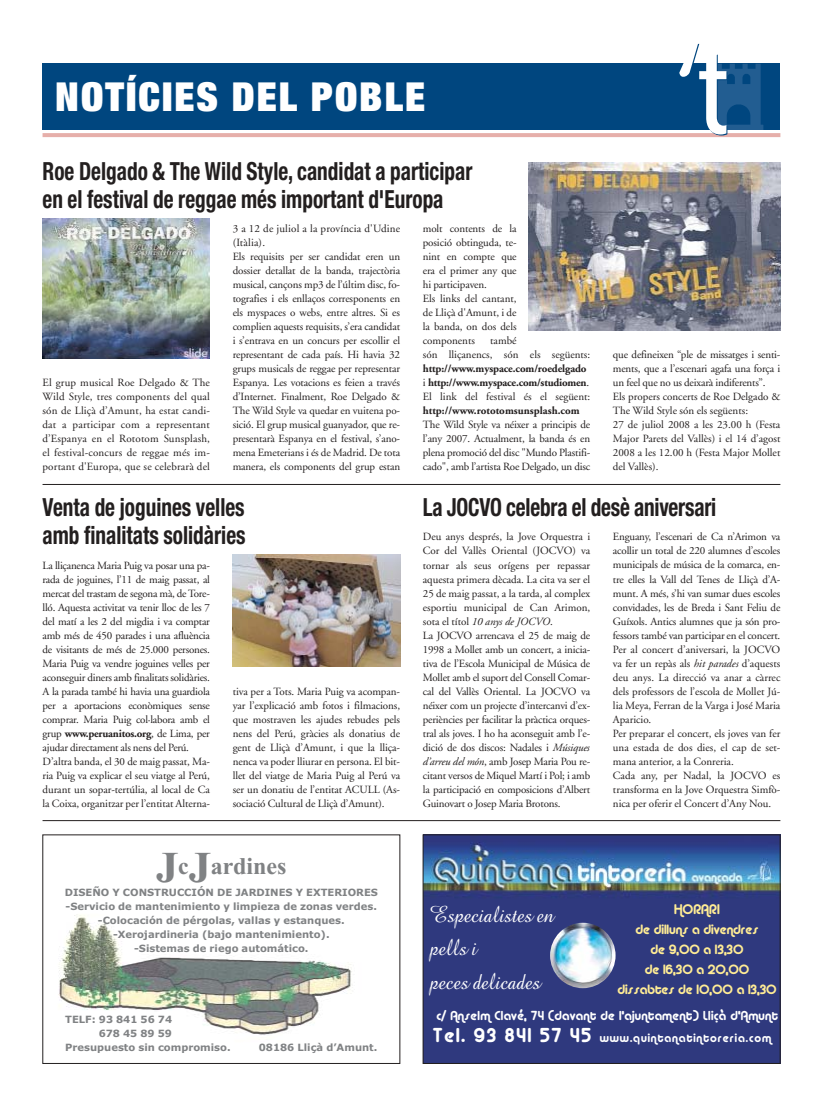
<style>
.page{position:relative;width:823px;height:1106px;background:#fff}
.page>*{position:absolute;margin:0;border:0;box-sizing:border-box;transform-origin:0 0}
.t1{font:900 expanded 40px "Helvetica Neue";letter-spacing:.05em;color:#fff}
.t2{font:700 condensed 25px/28px "Helvetica Neue";color:#231f1f;scale:.85 1}
.t3{font:24px/33.4px "Amaze Normal";color:#fff;scale:.9 1}
.t4{font:700 24px "Times New Roman";color:#808284}
.t5{font:14px "Alba";color:#ffec95}
.t6{font:13.5px/20px "Alba";color:#ffec95;text-align:center}
.t7{font:13px "Alba";letter-spacing:.02em;color:#fff}
.t8{font:12px "Alba";letter-spacing:.075em;color:#fff}
.t9{font:11px/14px "Adobe Garamond";letter-spacing:-.01em;color:#231f1f}
.t10{font:700 11px/14px "Adobe Garamond";letter-spacing:-.01em;color:#231f1f}
.t11{font:700 10px/14px "Verdana";color:#808284;text-align:center}
.s1{font-weight:400}
.s2{font-weight:700}
.s3{font-size:44px}
.s4{font-style:italic}
.s5{font-size:20px}
</style>
<div class="page">
<div style="left:42px;top:63px;width:738px;height:66px;background:#00467f"></div>
<img style="left:727px;top:63px;width:37px;height:66px">
<hr style="left:42px;top:133px;width:738px;height:4px;background:#e6afaa">
<svg style="left:679px;top:43px;width:48px;height:92px"></svg>
<hr style="left:42px;top:820px;width:738px;height:1px;background:#231f1f">
<img style="left:58px;top:915px;width:294px;height:120px">
<img style="left:424px;top:836px;width:354px;height:225px">
<div style="left:422px;top:834px;width:358px;height:229px;border:1px solid #231f1f"></div>
<img style="left:549px;top:922px;width:66px;height:66px">
<img style="left:42px;top:218px;width:168px;height:140px">
<img style="left:528px;top:162px;width:252px;height:168px">
<img style="left:232px;top:554px;width:168px;height:112px">
<hr style="left:42px;top:484px;width:738px;height:1px;background:#231f1f">
<h1 class="t1" style="left:55px;top:83px;width:371px">NOTÍCIES DEL POBLE</h1>
<h2 class="t2" style="left:42px;top:159px;width:507px">Roe Delgado &amp; The Wild Style, candidat a participar en el festival de reggae més important d'Europa</h2>
<p class="t9" style="left:42px;top:377px;width:169px;text-align:justify">El grup musical Roe Delgado &amp; The Wild Style, tres components del qual són de Lliçà d’Amunt, ha estat candi&shy;dat a participar com a representant d’Espanya en el Rototom Sunsplash, el festival-concurs de reggae més im&shy;portant d'Europa, que se celebrarà del</p>
<p class="t9" style="left:232px;top:223px;width:169px">3 a 12 de juliol a la província d'Udine (Itàlia).<br>Els requisits per ser candidat eren un dossier detallat de la banda, trajectòria musical, cançons mp3 de l’últim disc, fo&shy;tografies i els enllaços corresponents en els myspaces o webs, entre altres. Si es complien aquests requisits, s’era candidat i s’entrava en un concurs per escollir el representant de cada país. Hi havia 32 grups musicals de reggae per representar Espanya. Les votacions es feien a través d’Internet. Finalment, Roe Delgado &amp; The Wild Style va quedar en vuitena po&shy;sició. El grup musical guanyador, que re&shy;presentarà Espanya en el festival, s’ano&shy;mena Emeterians i és de Madrid. De tota manera, els components del grup estan</p>
<p class="t9" style="left:422px;top:223px;width:95px">molt contents de la posició obtinguda, te&shy;nint en compte que era el primer any que hi participaven.<br>Els links del cantant, de Lliçà d'Amunt, i de la banda, on dos dels components</p>
<p class="t9" style="left:422px;top:335px;width:169px;text-align:center">també<br>són lliçanencs, són els següents:</p>
<p class="t10" style="left:422px;top:363px;width:169px">http://www.myspace.com/roedelgado <span class="s1">i</span> http://www.myspace.com/studiomen<span class="s1">.<br>El link del festival és el següent:</span></p>
<p class="t10" style="left:422px;top:405px;width:158px">http://www.rototomsunsplash.com</p>
<p class="t9" style="left:422px;top:419px;width:169px;text-align:justify">The Wild Style va néixer a principis de l’any 2007. Actualment, la banda és en plena promoció del disc "Mundo Plastifi&shy;cado", amb l’artista Roe Delgado, un disc</p>
<p class="t9" style="left:612px;top:349px;width:169px">que defineixen “ple de missatges i senti&shy;ments, que a l’escenari agafa una força i un feel que no us deixarà indiferents”.<br>Els propers concerts de Roe Delgado &amp; The Wild Style són els següents:<br>27 de juliol 2008 a les 23.00 h (Festa Major Parets del Vallès) i el 14 d’agost 2008 a les 12.00 h (Festa Major Mollet del Vallès).</p>
<h2 class="t2" style="left:42px;top:495px;width:240px">Venta de joguines velles amb finalitats solidàries</h2>
<p class="t9" style="left:42px;top:559px;width:169px">La lliçanenca Maria Puig va posar una pa&shy;rada de joguines, l’11 de maig passat, al mercat del trastam de segona mà, de Tore&shy;lló. Aquesta activitat va tenir lloc de les 7 del matí a les 2 del migdia i va comptar amb més de 450 parades i una afluència de visitants de més de 25.000 persones.<br>Maria Puig va vendre joguines velles per aconseguir diners amb finalitats solidàries.<br>A la parada també hi havia una guardiola per a aportacions econòmiques sense comprar. Maria Puig col·labora amb el grup <span class="s2">www.peruanitos.org</span>, de Lima, per ajudar directament als nens del Perú.<br>D’altra banda, el 30 de maig passat, Ma&shy;ria Puig va explicar el seu viatge al Perú, durant un sopar-tertúlia, al local de Ca la Coixa, organitzar per l’entitat Alterna-</p>
<p class="t9" style="left:232px;top:685px;width:169px;text-align:justify">tiva per a Tots. Maria Puig va acompan&shy;yar l’explicació amb fotos i filmacions, que mostraven les ajudes rebudes pels nens del Perú, gràcies als donatius de gent de Lliçà d’Amunt, i que la lliça&shy;nenca va poder lliurar en persona. El bit&shy;llet del viatge de Maria Puig al Perú va ser un donatiu de l’entitat ACULL (As&shy;sociació Cultural de Lliçà d’Amunt).</p>
<h3 class="t4" style="left:156px;top:857px;width:132px"><span class="s3">J</span>c<span class="s3">J</span>ardines</h3>
<p class="t11" style="left:65px;top:885px;width:314px">DISEÑO Y CONSTRUCCIÓN DE JARDINES Y EXTERIORES -Servicio de mantenimiento y limpieza de zonas verdes. -Colocación de pérgolas, vallas y estanques. -Xerojardineria (bajo mantenimiento).<br>-Sistemas de riego automático.</p>
<p class="t11" style="left:65px;top:1013px;width:108px">TELF: 93 841 56 74</p>
<p class="t11" style="left:99px;top:1027px;width:75px">678 45 89 59</p>
<p class="t11" style="left:65px;top:1041px;width:167px">Presupuesto sin compromiso.</p>
<p class="t11" style="left:258px;top:1041px;width:120px">08186 Lliçà d’Amunt.</p>
<h2 class="t2" style="left:422px;top:495px;width:347px">La JOCVO celebra el desè aniversari</h2>
<p class="t9" style="left:422px;top:531px;width:169px">Deu anys després, la Jove Orquestra i Cor del Vallès Oriental (JOCVO) va tornar als seus orígens per repassar aquesta primera dècada. La cita va ser el 25 de maig passat, a la tarda, al complex esportiu municipal de Can Arimon, sota el títol <span class="s4">10 anys de JOCVO</span>.<br>La JOCVO arrencava el 25 de maig de 1998 a Mollet amb un concert, a inicia&shy;tiva de l’Escola Municipal de Música de Mollet amb el suport del Consell Comar&shy;cal del Vallès Oriental. La JOCVO va néixer com un projecte d’intercanvi d’ex&shy;periències per facilitar la pràctica orques&shy;tral als joves. I ho ha aconseguit amb l’e&shy;dició de dos discos: Nadales i <span class="s4">Músiques d’arreu del món</span>, amb Josep Maria Pou re&shy;citant versos de Miquel Martí i Pol; i amb la participació en composicions d’Albert Guinovart o Josep Maria Brotons.</p>
<p class="t9" style="left:612px;top:531px;width:169px">Enguany, l’escenari de Ca n’Arimon va acollir un total de 220 alumnes d’escoles municipals de música de la comarca, en&shy;tre elles la Vall del Tenes de Lliçà d’A&shy;munt. A més, s’hi van sumar dues escoles convidades, les de Breda i Sant Feliu de Guíxols. Antics alumnes que ja són pro&shy;fessors també van participar en el concert.<br>Per al concert d’aniversari, la JOCVO va fer un repàs als <span class="s4">hit parades</span> d’aquests deu anys. La direcció va anar a càrrec dels professors de l’escola de Mollet Jú&shy;lia Meya, Ferran de la Varga i José Maria Aparicio.<br>Per preparar el concert, els joves van fer una estada de dos dies, el cap de set&shy;mana anterior, a la Conreria.<br>Cada any, per Nadal, la JOCVO es transforma en la Jove Orquestra Simfò&shy;nica per oferir el Concert d’Any Nou.</p>
<h3 class="t3" style="left:429px;top:901px;width:139px">Especialistes en pells i<br>peces delicades</h3>
<p class="t5" style="left:673px;top:900px;width:47px">HORARI</p>
<p class="t6" style="left:616px;top:919px;width:161px">de dilluns a divendres<br>de 9,00 a 13,30<br>de 16,30 a 20,00 dissabtes de 10,00 a 13,30</p>
<p class="t7" style="left:436px;top:1007px;width:343px">c/ Anselm Clavé, 74 (davant de l’ajuntament) Lliçà d’Amunt</p>
<p class="t8" style="left:432px;top:1031px;width:340px"><span class="s5">Tel. 93 841 57 45</span> www.quintanatintoreria.com</p>
</div>
